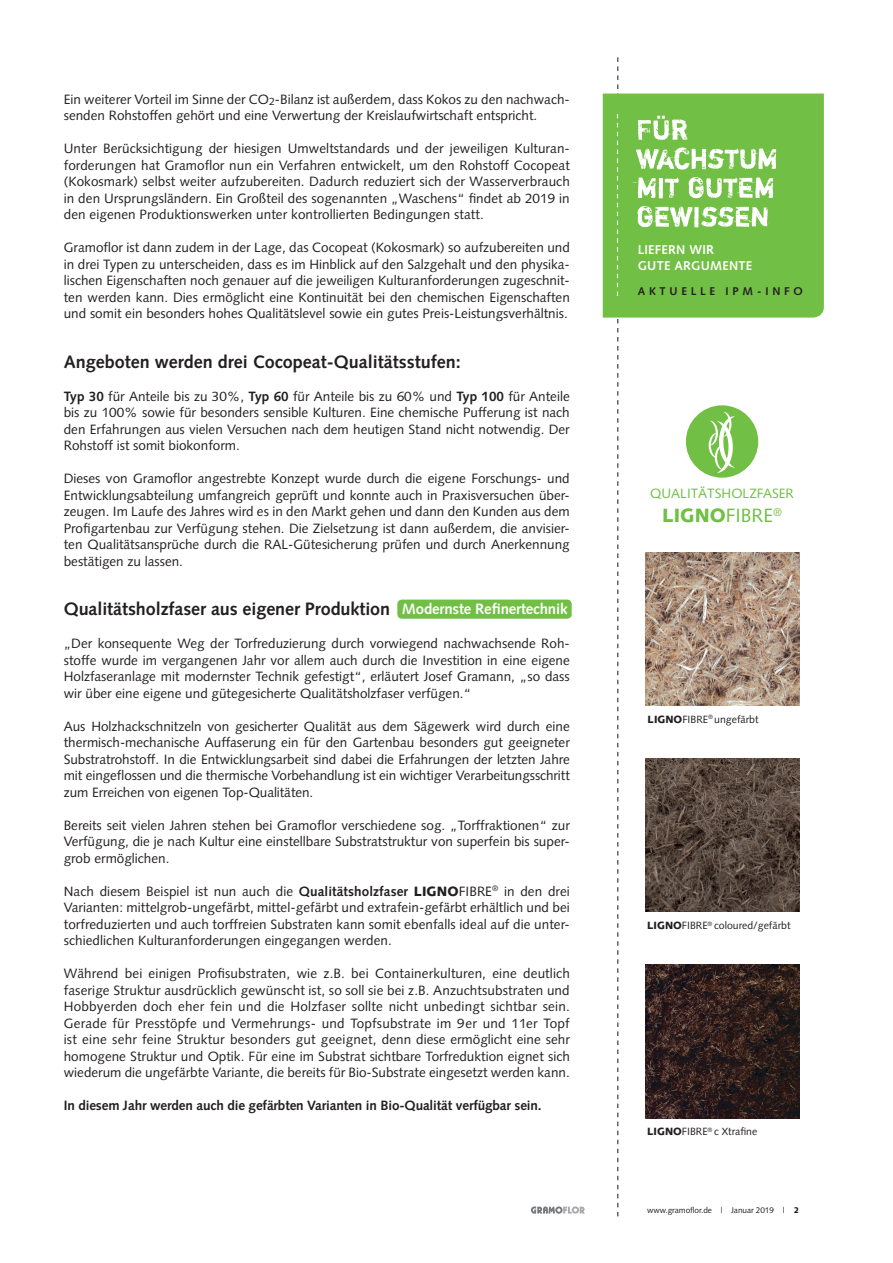
<style>
.page{position:relative;width:893px;height:1263px;background:#fff}
.page>*{position:absolute;margin:0;border:0;box-sizing:border-box;transform-origin:0 0}
.t1{font:900 19.2px "Syntax";color:#71bf44}
.t2{font:700 18px "Syntax";color:#231f20}
.t3{font:700 15px "Syntax";letter-spacing:-.01em;color:#fff}
.t4{font:13.5px/16.5px "Syntax";color:#231f20;text-align:justify}
.t5{font:700 13.5px "Syntax";letter-spacing:-.01em;color:#231f20}
.t6{font:13.5px "Syntax";color:#71bf44}
.t7{font:700 12.75px/16px "Syntax";letter-spacing:.02em;color:#fff}
.t8{font:700 11.25px "Syntax";letter-spacing:.33em;color:#231f20}
.t9{font:10.5px "Syntax";color:#231f20}
.t10{font:8.25px "Syntax";letter-spacing:-.01em;color:#231f20}
.s1{font-weight:700}
.s2{font-weight:900}
.s3{font-weight:400}
</style>
<div class="page">
<img style="left:646px;top:965px;width:153px;height:153px">
<div style="left:603px;top:94px;width:221px;height:224px;background:#71bf44"></div>
<svg style="left:617px;top:57px;width:1px;height:1159px"></svg>
<svg style="left:637px;top:206px;width:133px;height:21px"></svg>
<svg style="left:633px;top:147px;width:143px;height:51px"></svg>
<svg style="left:638px;top:116px;width:51px;height:24px"></svg>
<img style="left:646px;top:759px;width:153px;height:153px">
<div style="left:687px;top:406px;width:70px;height:70px;background:#71bf44;border-radius:50%"></div>
<div style="left:686px;top:405px;width:72px;height:73px;border:2px solid #71bf44;border-radius:50%"></div>
<svg style="left:709px;top:412px;width:26px;height:61px"></svg>
<svg style="left:531px;top:1206px;width:54px;height:8px"></svg>
<img style="left:646px;top:552px;width:153px;height:153px">
<div style="left:397px;top:600px;width:175px;height:19px;background:#71bf44;border-radius:5px"></div>
<p class="t4" style="left:64px;top:91px;width:507px">Ein weiterer Vorteil im Sinne der CO<sub>2</sub>-Bilanz ist außerdem, dass Kokos zu den nachwach&shy;senden Rohstoffen gehört und eine Verwertung der Kreislaufwirtschaft entspricht.</p>
<p class="t4" style="left:64px;top:140px;width:508px">Unter Berücksichtigung der hiesigen Umweltstandards und der jeweiligen Kulturan&shy;forderungen hat Gramoflor nun ein Verfahren entwickelt, um den Rohstoff Cocopeat (Kokosmark) selbst weiter aufzubereiten. Dadurch reduziert sich der Wasserverbrauch in den Ursprungsländern. Ein Großteil des sogenannten „Waschens“ findet ab 2019 in den eigenen Produktionswerken unter kontrollierten Bedingungen statt.</p>
<p class="t4" style="left:64px;top:239px;width:508px">Gramoflor ist dann zudem in der Lage, das Cocopeat (Kokosmark) so aufzubereiten und in drei Typen zu unterscheiden, dass es im Hinblick auf den Salzgehalt und den physika&shy;lischen Eigenschaften noch genauer auf die jeweiligen Kulturanforderungen zugeschnit&shy;ten werden kann. Dies ermöglicht eine Kontinuität bei den chemischen Eigenschaften und somit ein besonders hohes Qualitätslevel sowie ein gutes Preis-Leistungsverhältnis.</p>
<h2 class="t2" style="left:64px;top:351px;width:399px">Angeboten werden drei Cocopeat-Qualitätsstufen:</h2>
<p class="t4" style="left:64px;top:388px;width:507px"><span class="s1">Typ 30</span> für Anteile bis zu 30%, <span class="s1">Typ 60</span> für Anteile bis zu 60% und <span class="s1">Typ 100</span> für Anteile bis zu 100% sowie für besonders sensible Kulturen. Eine chemische Pufferung ist nach den Erfahrungen aus vielen Versuchen nach dem heutigen Stand nicht notwendig. Der Rohstoff ist somit biokonform.</p>
<p class="t4" style="left:64px;top:470px;width:507px">Dieses von Gramoflor angestrebte Konzept wurde durch die eigene Forschungs- und Entwicklungsabteilung umfangreich geprüft und konnte auch in Praxisversuchen über&shy;zeugen. Im Laufe des Jahres wird es in den Markt gehen und dann den Kunden aus dem Profigartenbau zur Verfügung stehen. Die Zielsetzung ist dann außerdem, die anvisier&shy;ten Qualitätsansprüche durch die RAL-Gütesicherung prüfen und durch Anerkennung bestätigen zu lassen.</p>
<h2 class="t2" style="left:64px;top:599px;width:328px">Qualitätsholzfaser aus eigener Produktion</h2>
<p class="t4" style="left:64px;top:635px;width:508px">„Der konsequente Weg der Torfreduzierung durch vorwiegend nachwachsende Roh&shy;stoffe wurde im vergangenen Jahr vor allem auch durch die Investition in eine eigene Holzfaseranlage mit modernster Technik gefestigt“, erläutert Josef Gramann, „so dass wir über eine eigene und gütegesicherte Qualitätsholzfaser verfügen.“</p>
<p class="t4" style="left:64px;top:718px;width:508px">Aus Holzhackschnitzeln von gesicherter Qualität aus dem Sägewerk wird durch eine thermisch-mechanische Auffaserung ein für den Gartenbau besonders gut geeigneter Substratrohstoff. In die Entwicklungsarbeit sind dabei die Erfahrungen der letzten Jahre mit eingeflossen und die thermische Vorbehandlung ist ein wichtiger Verarbeitungsschritt zum Erreichen von eigenen Top-Qualitäten.</p>
<p class="t4" style="left:64px;top:817px;width:508px">Bereits seit vielen Jahren stehen bei Gramoflor verschiedene sog. „Torffraktionen“ zur Verfügung, die je nach Kultur eine einstellbare Substratstruktur von superfein bis super&shy;grob ermöglichen.</p>
<p class="t4" style="left:64px;top:883px;width:508px">Nach diesem Beispiel ist nun auch die <span class="s1">Qualitätsholzfaser</span> <span class="s2">LIGNO</span>FIBRE<sup>®</sup> in den drei Varianten: mittelgrob-ungefärbt, mittel-gefärbt und extrafein-gefärbt erhältlich und bei torfreduzierten und auch torffreien Substraten kann somit ebenfalls ideal auf die unter&shy;schiedlichen Kulturanforderungen eingegangen werden.</p>
<p class="t4" style="left:64px;top:965px;width:508px">Während bei einigen Profisubstraten, wie z.B. bei Containerkulturen, eine deutlich faserige Struktur ausdrücklich gewünscht ist, so soll sie bei z.B. Anzuchtsubstraten und Hobbyerden doch eher fein und die Holzfaser sollte nicht unbedingt sichtbar sein.<br>Gerade für Presstöpfe und Vermehrungs- und Topfsubstrate im 9er und 11er Topf ist eine sehr feine Struktur besonders gut geeignet, denn diese ermöglicht eine sehr homogene Struktur und Optik. Für eine im Substrat sichtbare Torfreduktion eignet sich wiederum die ungefärbte Variante, die bereits für Bio-Substrate eingesetzt werden kann.</p>
<p class="t5" style="left:64px;top:1098px;width:479px">In diesem Jahr werden auch die gefärbten Varianten in Bio-Qualität verfügbar sein.</p>
<p class="t3" style="left:402px;top:601px;width:167px">Modernste Refinertechnik</p>
<p class="t7" style="left:638px;top:242px;width:116px">LIEFERN WIR<br>GUTE ARGUMENTE</p>
<p class="t8" style="left:638px;top:285px;width:167px">AKTUELLE IPM-INFO</p>
<p class="t6" style="left:650px;top:485px;width:145px">QUALITÄTSHOLZFASER</p>
<h1 class="t1" style="left:662px;top:504px;width:121px">LIGNO<span class="s3">FIBRE</span><sup>®</sup></h1>
<p class="t9" style="left:648px;top:713px;width:113px"><span class="s2">LIGNO</span>FIBRE<sup>®</sup> ungefärbt</p>
<p class="t9" style="left:647px;top:919px;width:145px"><span class="s2">LIGNO</span>FIBRE<sup>®</sup> coloured/gefärbt</p>
<p class="t9" style="left:647px;top:1125px;width:112px"><span class="s2">LIGNO</span>FIBRE<sup>®</sup> c Xtrafine</p>
<p class="t10" style="left:647px;top:1205px;width:154px">www.gramoflor.de | Januar 2019 | <span class="s2">2</span></p>
</div>
